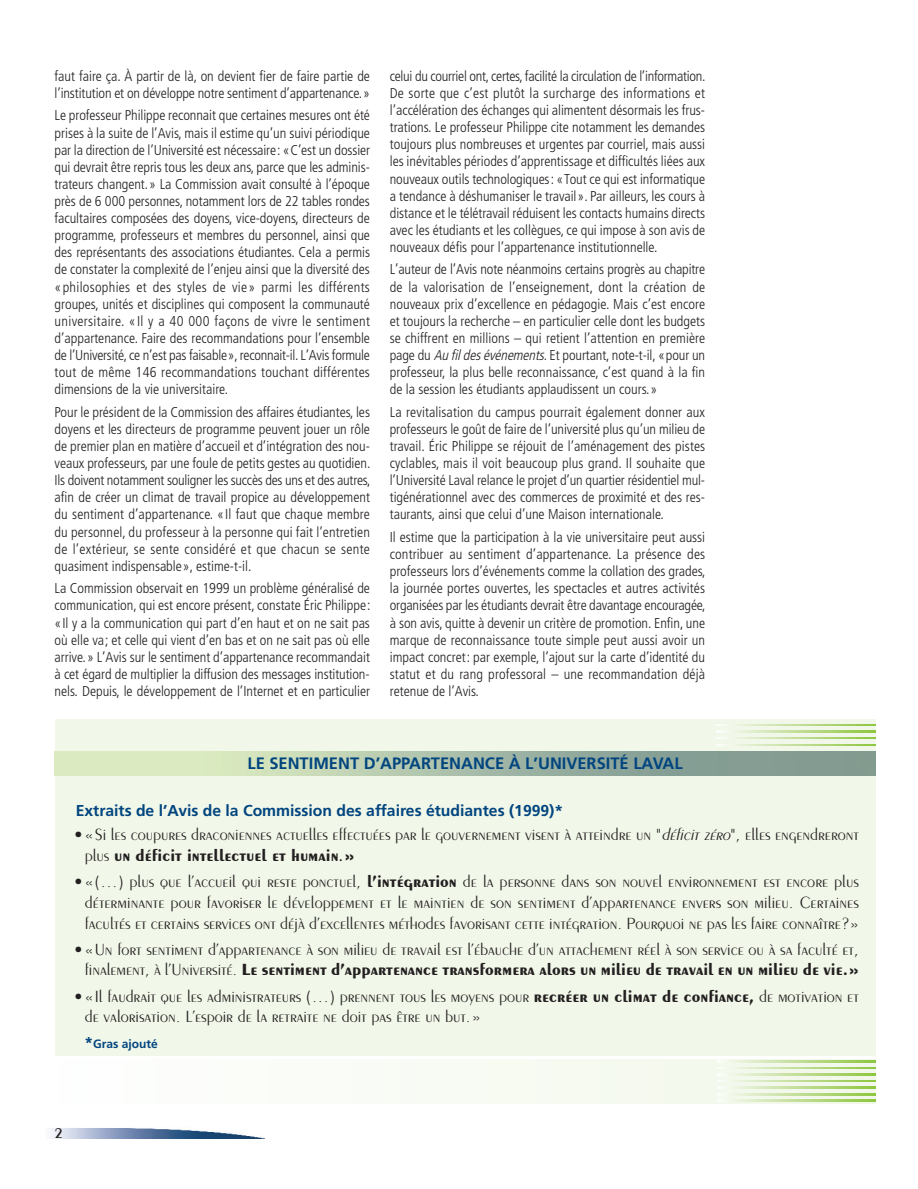
<style>
.page{position:relative;width:918px;height:1189px;background:#fff}
.page>*{position:absolute;margin:0;border:0;box-sizing:border-box;transform-origin:0 0}
.t1{font:300 17.25px/20.7px "Peignot";color:#231f20}
.t2{font:700 16.5px "Frutiger";color:#01457f}
.t3{font:700 15.75px "Frutiger";color:#01457f}
.t4{font:600 15px "Peignot";color:#231f20}
.t5{font:300 condensed 14.25px/17.1px "Frutiger";color:#231f20;text-align:justify}
.t6{font:700 12px "Frutiger";color:#01457f}
.s1{font-style:italic}
.s2{font-weight:700}
.s3{font-weight:600}
.s4{font-size:15.75px}
</style>
<div class="page">
<img style="left:50px;top:1128px;width:212px;height:10px">
<div style="left:55px;top:719px;width:820px;height:336px;background:#f1f7e9"></div>
<svg style="left:717px;top:730px;width:158px;height:2px"></svg>
<svg style="left:717px;top:737px;width:158px;height:1px"></svg>
<svg style="left:717px;top:744px;width:158px;height:1px"></svg>
<svg style="left:717px;top:724px;width:158px;height:1px"></svg>
<div style="left:46px;top:1059px;width:829px;height:44px;background:#f8fbf4"></div>
<svg style="left:731px;top:1099px;width:144px;height:2px"></svg>
<svg style="left:731px;top:1093px;width:144px;height:1px"></svg>
<svg style="left:731px;top:1086px;width:144px;height:2px"></svg>
<svg style="left:731px;top:1080px;width:144px;height:1px"></svg>
<svg style="left:731px;top:1073px;width:144px;height:2px"></svg>
<svg style="left:731px;top:1067px;width:144px;height:1px"></svg>
<svg style="left:731px;top:1060px;width:144px;height:2px"></svg>
<p class="t5" style="left:55px;top:68px;width:317px">faut faire ça. À partir de là, on devient fier de faire partie de l’institution et on développe notre sentiment d’appartenance.»</p>
<p class="t5" style="left:55px;top:108px;width:317px">Le professeur Philippe reconnait que certaines mesures ont été prises à la suite de l’Avis, mais il estime qu’un suivi périodique par la direction de l’Université est nécessaire: «C’est un dossier qui devrait être repris tous les deux ans, parce que les adminis&shy;trateurs changent.» La Commission avait consulté à l’époque près de 6 000 personnes, notamment lors de 22 tables rondes facultaires composées des doyens, vice-doyens, directeurs de programme, professeurs et membres du personnel, ainsi que des représentants des associations étudiantes. Cela a permis de constater la complexité de l’enjeu ainsi que la diversité des «philosophies et des styles de vie» parmi les différents groupes, unités et disciplines qui composent la communauté universitaire. «Il y a 40 000 façons de vivre le sentiment d’appartenance. Faire des recommandations pour l’ensemble de l’Université, ce n’est pas faisable», reconnait-il. L’Avis formule tout de même 146 recommandations touchant différentes dimensions de la vie universitaire.</p>
<p class="t5" style="left:55px;top:404px;width:317px">Pour le président de la Commission des affaires étudiantes, les doyens et les directeurs de programme peuvent jouer un rôle de premier plan en matière d’accueil et d’intégration des nou&shy;veaux professeurs, par une foule de petits gestes au quotidien.<br>Ils doivent notamment souligner les succès des uns et des autres, afin de créer un climat de travail propice au développement du sentiment d’appartenance. «Il faut que chaque membre du personnel, du professeur à la personne qui fait l’entretien de l’extérieur, se sente considéré et que chacun se sente quasiment indispensable», estime-t-il.</p>
<p class="t5" style="left:55px;top:581px;width:317px">La Commission observait en 1999 un problème généralisé de communication, qui est encore présent, constate Éric Philippe: «Il y a la communication qui part d’en haut et on ne sait pas où elle va; et celle qui vient d’en bas et on ne sait pas où elle arrive.» L’Avis sur le sentiment d’appartenance recommandait à cet égard de multiplier la diffusion des messages institution&shy;nels. Depuis, le développement de l’Internet et en particulier</p>
<p class="t5" style="left:390px;top:68px;width:317px">celui du courriel ont, certes, facilité la circulation de l’information.<br>De sorte que c’est plutôt la surcharge des informations et l’accélération des échanges qui alimentent désormais les frus&shy;trations. Le professeur Philippe cite notamment les demandes toujours plus nombreuses et urgentes par courriel, mais aussi les inévitables périodes d’apprentissage et difficultés liées aux nouveaux outils technologiques: «Tout ce qui est informatique a tendance à déshumaniser le travail». Par ailleurs, les cours à distance et le télétravail réduisent les contacts humains directs avec les étudiants et les collègues, ce qui impose à son avis de nouveaux défis pour l’appartenance institutionnelle.</p>
<p class="t5" style="left:390px;top:262px;width:317px">L’auteur de l’Avis note néanmoins certains progrès au chapitre de la valorisation de l’enseignement, dont la création de nouveaux prix d’excellence en pédagogie. Mais c’est encore et toujours la recherche – en particulier celle dont les budgets se chiffrent en millions – qui retient l’attention en première page du <span class="s1">Au fildesévénements</span>. Et pourtant, note-t-il, «pour un professeur, la plus belle reconnaissance, c’est quand à la fin de la session les étudiants applaudissent un cours.»</p>
<p class="t5" style="left:390px;top:404px;width:317px">La revitalisation du campus pourrait également donner aux professeurs le goût de faire de l’université plus qu’un milieu de travail. Éric Philippe se réjouit de l’aménagement des pistes cyclables, mais il voit beaucoup plus grand. Il souhaite que l’Université Laval relance le projet d’un quartier résidentiel mul&shy;tigénérationnel avec des commerces de proximité et des res&shy;taurants, ainsi que celui d’une Maison internationale.</p>
<p class="t5" style="left:390px;top:529px;width:317px">Il estime que la participation à la vie universitaire peut aussi contribuer au sentiment d’appartenance. La présence des professeurs lors d’événements comme la collation des grades, la journée portes ouvertes, les spectacles et autres activités organisées par les étudiants devrait être davantage encouragée, à son avis, quitte à devenir un critère de promotion. Enfin, une marque de reconnaissance toute simple peut aussi avoir un impact concret: par exemple, l’ajout sur la carte d’identité du statut et du rang professoral – une recommandation déjà retenue de l’Avis.</p>
<p class="t2" style="left:247px;top:756px;width:437px">LE SENTIMENT D’APPARTENANCE À L’UNIVERSITÉ LAVAL</p>
<p class="t3" style="left:76px;top:803px;width:489px">Extraits de l’Avis de la Commission des affaires étudiantes (1999)*</p>
<p class="t1" style="left:85px;top:825px;width:775px;text-indent:-11px">•«Si les coupures draconiennes actuelles effectuées par le gouvernement visent à atteindre un "<span class="s1">déficit zéro</span>", elles engendreront plus <span class="s2">un déficit intellectuel et humain</span><span class="s3">.</span><span class="s2">»</span></p>
<p class="t1" style="left:85px;top:872px;width:775px;text-align:justify;text-indent:-11px"><span class="s3">•</span>«(…) plus que l’accueil qui reste ponctuel, <span class="s2">l’intégration</span> de la personne dans son nouvel environnement est encore plus déterminante pour favoriser le développement et le maintien de son sentiment d’appartenance envers son milieu. Certaines facultés et certains services ont déjà d’excellentes méthodes favorisant cette intégration. Pourquoi ne pas les faire connaître?»</p>
<p class="t1" style="left:74px;top:939px;width:786px;text-align:right"><span class="s3">•</span>«Un fort sentiment d’appartenance à son milieu de travail est l’ébauche d’un attachement réel à son service ou à sa faculté et, finalement, à l’Université. <span class="s2">Le sentiment d’appartenance transformera alors un milieu de travail en un milieu de vie.»</span></p>
<p class="t1" style="left:85px;top:986px;width:775px;text-indent:-11px"><span class="s3">•</span>«Il faudrait que les administrateurs (…) prennent tous les moyens pour <span class="s2">recréer un climat de confiance,</span> de motivation et de valorisation. L’espoir de la retraite ne doit pas être un but.»</p>
<p class="t6" style="left:84px;top:1038px;width:75px"><span class="s4">*</span>Gras ajouté</p>
<p class="t4" style="left:54px;top:1127px;width:10px">2</p>
</div>
